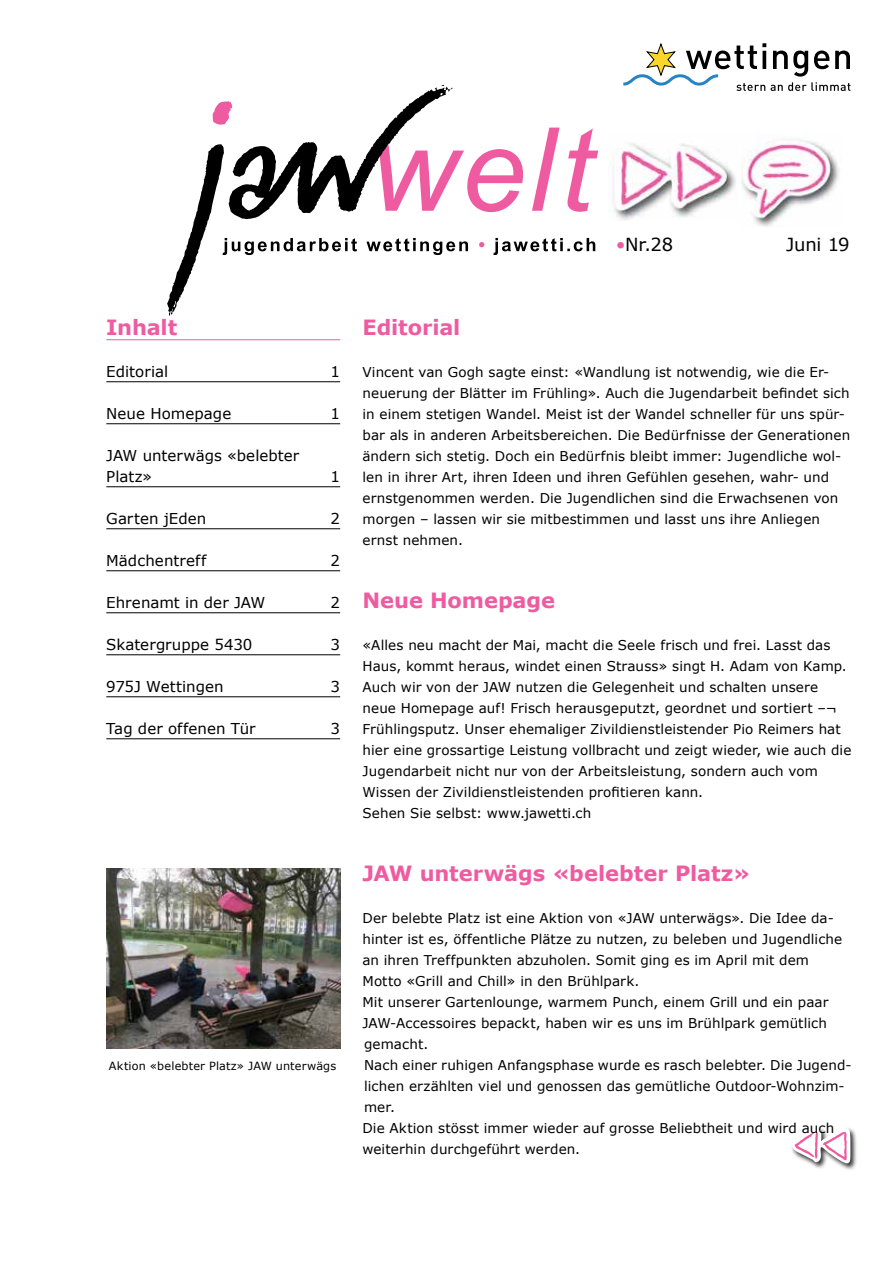
<style>
.page{position:relative;width:893px;height:1263px;background:#fff}
.page>*{position:absolute;margin:0;border:0;box-sizing:border-box;transform-origin:0 0}
.t1{font:700 21px "Verdana";letter-spacing:-.005em;color:#ef5ba1}
.t2{font:18px "Verdana";letter-spacing:-.015em;color:#000}
.t3{font:15px/21px "Verdana";letter-spacing:.005em;color:#000}
.t4{font:13.5px/21px "Verdana";letter-spacing:.005em;color:#000}
.t5{font:11.25px "Verdana";letter-spacing:.015em;color:#000}
.s1{color:#ef5ba1}
</style>
<div class="page">
<svg style="left:452px;top:149px;width:71px;height:63px"></svg>
<svg style="left:532px;top:128px;width:28px;height:83px"></svg>
<svg style="left:567px;top:129px;width:31px;height:83px"></svg>
<svg style="left:167px;top:85px;width:285px;height:231px"></svg>
<svg style="left:493px;top:238px;width:102px;height:17px"></svg>
<svg style="left:479px;top:242px;width:5px;height:5px"></svg>
<svg style="left:223px;top:238px;width:245px;height:17px"></svg>
<svg style="left:623px;top:43px;width:227px;height:48px"></svg>
<img style="left:610px;top:143px;width:126px;height:77px">
<img style="left:741px;top:137px;width:98px;height:90px">
<hr style="left:106px;top:339px;width:234px;height:1px;background:#ef5ba1">
<hr style="left:106px;top:381px;width:234px;height:1px;background:#000">
<hr style="left:106px;top:423px;width:234px;height:1px;background:#000">
<hr style="left:106px;top:486px;width:234px;height:1px;background:#000">
<hr style="left:106px;top:528px;width:234px;height:1px;background:#000">
<hr style="left:106px;top:570px;width:234px;height:1px;background:#000">
<hr style="left:106px;top:612px;width:234px;height:1px;background:#000">
<hr style="left:106px;top:654px;width:234px;height:1px;background:#000">
<hr style="left:106px;top:696px;width:234px;height:1px;background:#000">
<hr style="left:106px;top:738px;width:234px;height:1px;background:#000">
<div style="left:790px;top:1126px;width:68px;height:44px;background:#000;opacity:.8"></div>
<svg style="left:792px;top:1127px;width:59px;height:39px"></svg>
<img style="left:106px;top:868px;width:234px;height:180px">
<h2 class="t2" style="left:616px;top:232px;width:59px"><span class="s1">•</span>Nr.28</h2>
<h2 class="t2" style="left:786px;top:232px;width:65px">Juni 19</h2>
<h1 class="t1" style="left:106px;top:313px;width:73px">Inhalt</h1>
<p class="t3" style="left:106px;top:361px;width:63px">Editorial</p>
<p class="t3" style="left:331px;top:361px;width:11px">1</p>
<p class="t3" style="left:106px;top:403px;width:126px">Neue Homepage</p>
<p class="t3" style="left:331px;top:403px;width:11px">1</p>
<p class="t3" style="left:106px;top:445px;width:195px">JAW unterwägs «belebter<br>Platz»</p>
<p class="t3" style="left:331px;top:466px;width:11px">1</p>
<p class="t3" style="left:106px;top:508px;width:102px">Garten jEden</p>
<p class="t3" style="left:331px;top:508px;width:11px">2</p>
<p class="t3" style="left:106px;top:550px;width:102px">Mädchentreff</p>
<p class="t3" style="left:331px;top:550px;width:11px">2</p>
<p class="t3" style="left:106px;top:592px;width:160px">Ehrenamt in der JAW</p>
<p class="t3" style="left:331px;top:592px;width:11px">2</p>
<p class="t3" style="left:106px;top:634px;width:148px">Skatergruppe 5430</p>
<p class="t3" style="left:331px;top:634px;width:11px">3</p>
<p class="t3" style="left:106px;top:676px;width:119px">975J Wettingen</p>
<p class="t3" style="left:331px;top:676px;width:11px">3</p>
<p class="t3" style="left:106px;top:718px;width:151px">Tag der offenen Tür</p>
<p class="t3" style="left:331px;top:718px;width:11px">3</p>
<p class="t5" style="left:109px;top:1058px;width:229px">Aktion «belebter Platz» JAW unterwägs</p>
<h1 class="t1" style="left:362px;top:313px;width:99px">Editorial</h1>
<p class="t4" style="left:362px;top:362px;width:489px">Vincent van Gogh sagte einst: «Wandlung ist notwendig, wie die Er&shy;neuerung der Blätter im Frühling». Auch die Jugendarbeit befindet sich in einem stetigen Wandel. Meist ist der Wandel schneller für uns spür&shy;bar als in anderen Arbeitsbereichen. Die Bedürfnisse der Generationen ändern sich stetig. Doch ein Bedürfnis bleibt immer: Jugendliche wol&shy;len in ihrer Art, ihren Ideen und ihren Gefühlen gesehen, wahr- und ernstgenommen werden. Die Jugendlichen sind die Erwachsenen von morgen – lassen wir sie mitbestimmen und lasst uns ihre Anliegen ernst nehmen.</p>
<h1 class="t1" style="left:362px;top:586px;width:194px">Neue Homepage</h1>
<p class="t4" style="left:362px;top:635px;width:490px">«Alles neu macht der Mai, macht die Seele frisch und frei. Lasst das Haus, kommt heraus, windet einen Strauss» singt H. Adam von Kamp.<br>Auch wir von der JAW nutzen die Gelegenheit und schalten unsere neue Homepage auf! Frisch herausgeputzt, geordnet und sortiert –¬ Frühlingsputz. Unser ehemaliger Zivildienstleistender Pio Reimers hat hier eine grossartige Leistung vollbracht und zeigt wieder, wie auch die Jugendarbeit nicht nur von der Arbeitsleistung, sondern auch vom Wissen der Zivildienstleistenden profitieren kann.<br>Sehen Sie selbst: www.jawetti.ch</p>
<h1 class="t1" style="left:362px;top:859px;width:390px">JAW unterwägs «belebter Platz»</h1>
<p class="t4" style="left:362px;top:908px;width:490px">Der belebte Platz ist eine Aktion von «JAW unterwägs». Die Idee da&shy;hinter ist es, öffentliche Plätze zu nutzen, zu beleben und Jugendliche an ihren Treffpunkten abzuholen. Somit ging es im April mit dem Motto «Grill and Chill» in den Brühlpark.<br>Mit unserer Gartenlounge, warmem Punch, einem Grill und ein paar JAW-Accessoires bepackt, haben wir es uns im Brühlpark gemütlich gemacht.<br>Nach einer ruhigen Anfangsphase wurde es rasch belebter. Die Jugend&shy;lichen erzählten viel und genossen das gemütliche Outdoor-Wohnzim&shy;mer.<br>Die Aktion stösst immer wieder auf grosse Beliebtheit und wird auch weiterhin durchgeführt werden.</p>
</div>
